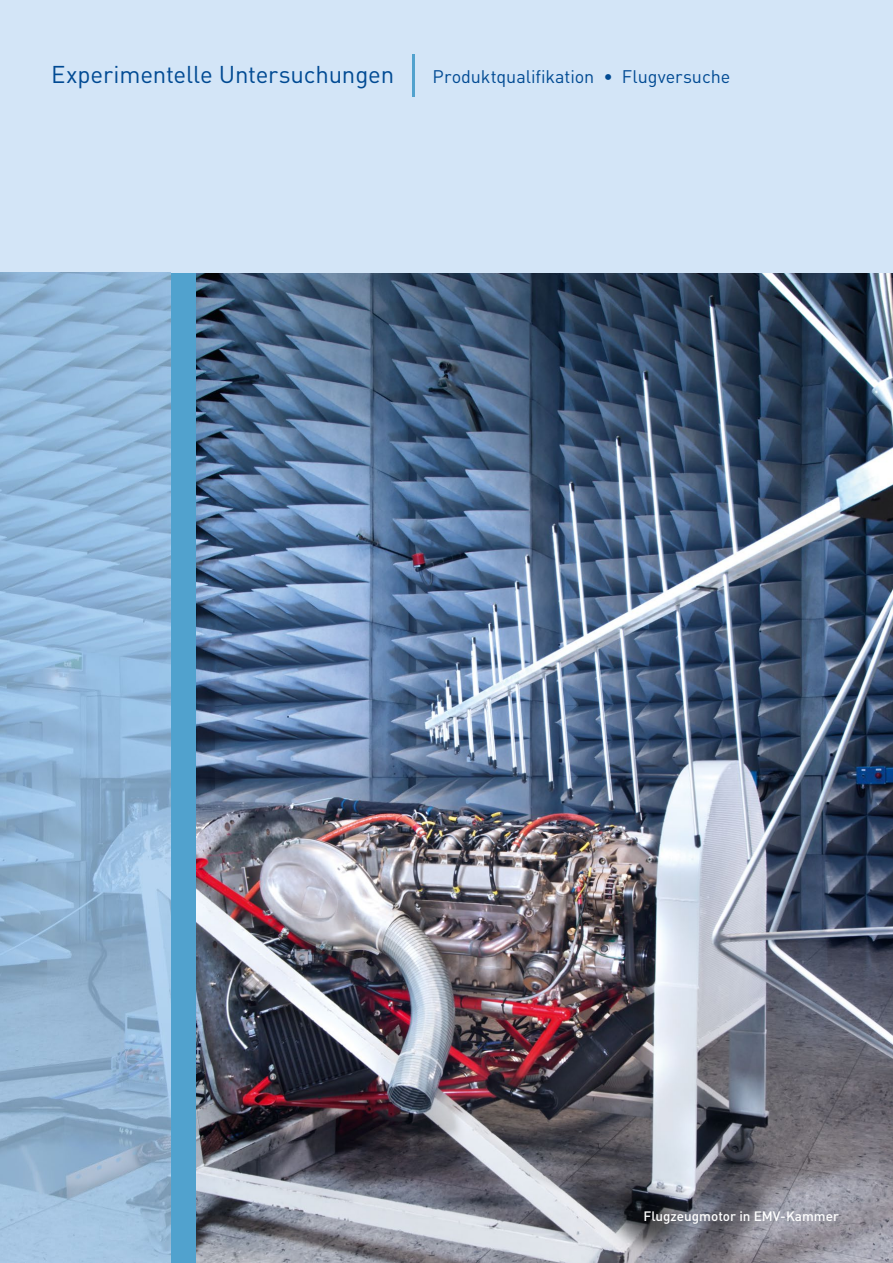
<style>
.page{position:relative;width:893px;height:1263px;background:#fff}
.page>*{position:absolute;margin:0;border:0;box-sizing:border-box;transform-origin:0 0}
.t1{font:24px "DINOT";letter-spacing:-.005em;color:#004a93}
.t2{font:18px "DINOT";letter-spacing:-.005em;color:#004a93}
.t3{font:500 13.5px "DINOT";color:#fff}
</style>
<div class="page">
<img style="left:196px;top:272px;width:697px;height:991px">
<div style="left:170px;top:272px;width:26px;height:991px;background:#51a2ce"></div>
<div style="left:0;top:0;width:893px;height:272px;background:#d3e5f7"></div>
<img style="left:0;top:272px;width:170px;height:991px">
<hr style="left:412px;top:54px;width:3px;height:43px;background:#51a2ce">
<h1 class="t1" style="left:51px;top:59px;width:345px">Experimentelle Untersuchungen</h1>
<p class="t2" style="left:433px;top:65px;width:299px">Produktqualifikation • Flugversuche</p>
<p class="t3" style="left:643px;top:1207px;width:197px">Flugzeugmotor in EMV-Kammer</p>
</div>
